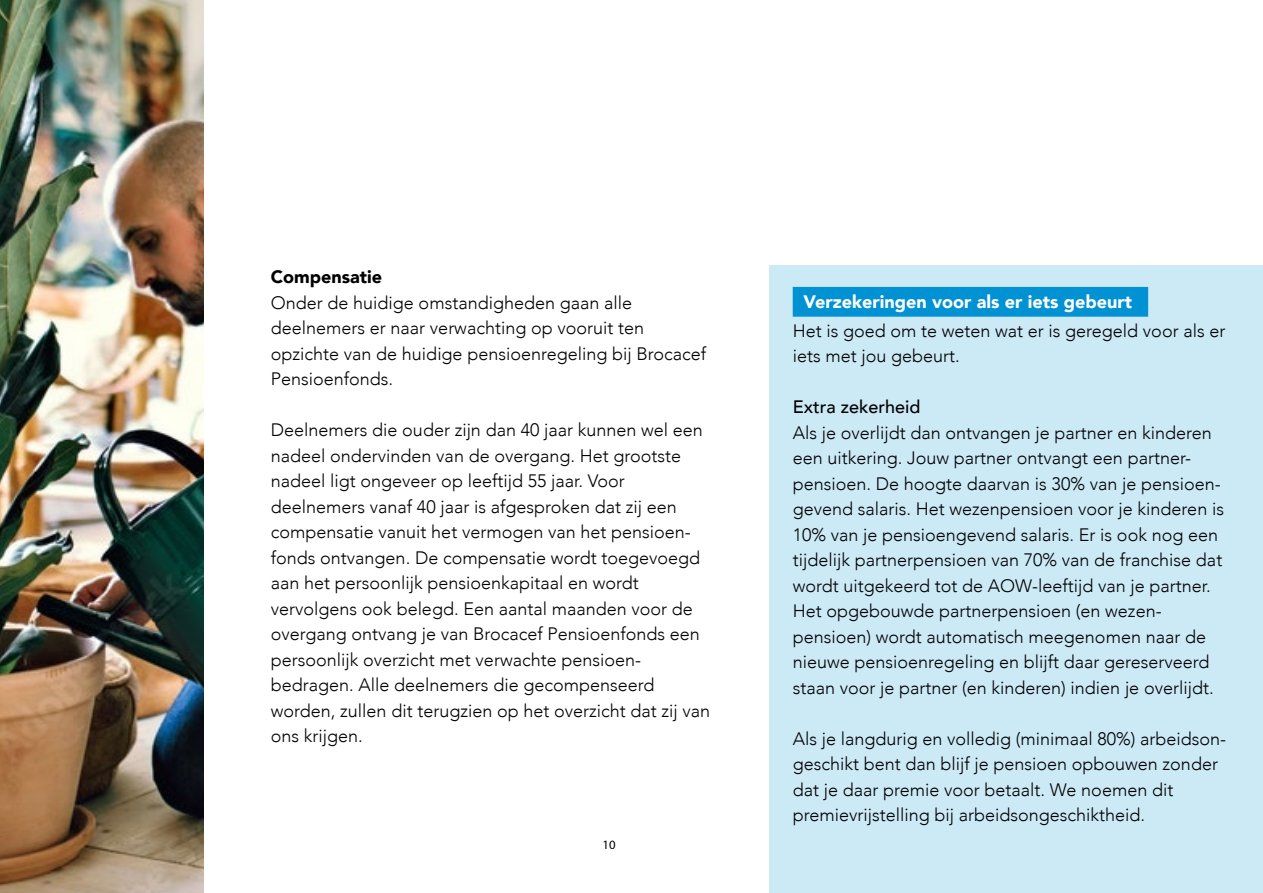
<style>
.page{position:relative;width:1263px;height:893px;background:#fff}
.page>*{position:absolute;margin:0;border:0;box-sizing:border-box;transform-origin:0 0}
.t1{font:300 18px/25.5px "Avenir";color:#000}
.t2{font:900 18px "Avenir";color:#fff}
.t3{font:500 18px "Avenir";color:#000}
.t4{font:900 18px "Avenir";color:#000}
.t5{font:12.75px "Myriad Pro";color:#000}
</style>
<div class="page">
<div style="left:770px;top:265px;width:493px;height:628px;background:#cce9f6"></div>
<div style="left:793px;top:287px;width:355px;height:30px;background:#0092d3;border:2px solid #0092d3"></div>
<img style="left:0;top:0;width:203px;height:893px">
<p class="t4" style="left:271px;top:261px;width:113px">Compensatie</p>
<p class="t1" style="left:271px;top:290px;width:437px">Onder de huidige omstandigheden gaan alle deelnemers er naar verwachting op vooruit ten opzichte van de huidige pensioenregeling bij Brocacef Pensioenfonds.</p>
<p class="t1" style="left:271px;top:417px;width:441px">Deelnemers die ouder zijn dan 40 jaar kunnen wel een nadeel ondervinden van de overgang. Het grootste nadeel ligt ongeveer op leeftijd 55 jaar. Voor deelnemers vanaf 40 jaar is afgesproken dat zij een compensatie vanuit het vermogen van het pensioen&shy;fonds ontvangen. De compensatie wordt toegevoegd aan het persoonlijk pensioenkapitaal en wordt vervolgens ook belegd. Een aantal maanden voor de overgang ontvang je van Brocacef Pensioenfonds een persoonlijk overzicht met verwachte pensioen&shy;bedragen. Alle deelnemers die gecompenseerd worden, zullen dit terugzien op het overzicht dat zij van ons krijgen.</p>
<p class="t5" style="left:602px;top:836px;width:15px">10</p>
<p class="t2" style="left:803px;top:286px;width:330px">Verzekeringen voor als er iets gebeurt</p>
<p class="t1" style="left:793px;top:318px;width:434px">Het is goed om te weten wat er is geregeld voor als er iets met jou gebeurt.</p>
<p class="t3" style="left:793px;top:391px;width:129px">Extra zekerheid</p>
<p class="t1" style="left:793px;top:420px;width:433px">Als je overlijdt dan ontvangen je partner en kinderen een uitkering. Jouw partner ontvangt een partner&shy;pensioen. De hoogte daarvan is 30% van je pensioen&shy;gevend salaris. Het wezenpensioen voor je kinderen is 10% van je pensioengevend salaris. Er is ook nog een tijdelijk partnerpensioen van 70% van de franchise dat wordt uitgekeerd tot de AOW-leeftijd van je partner.<br>Het opgebouwde partnerpensioen (en wezen&shy;pensioen) wordt automatisch meegenomen naar de nieuwe pensioenregeling en blijft daar gereserveerd staan voor je partner (en kinderen) indien je overlijdt.</p>
<p class="t1" style="left:793px;top:726px;width:435px">Als je langdurig en volledig (minimaal 80%) arbeidson&shy;geschikt bent dan blijf je pensioen opbouwen zonder dat je daar premie voor betaalt. We noemen dit premievrijstelling bij arbeidsongeschiktheid.</p>
</div>
